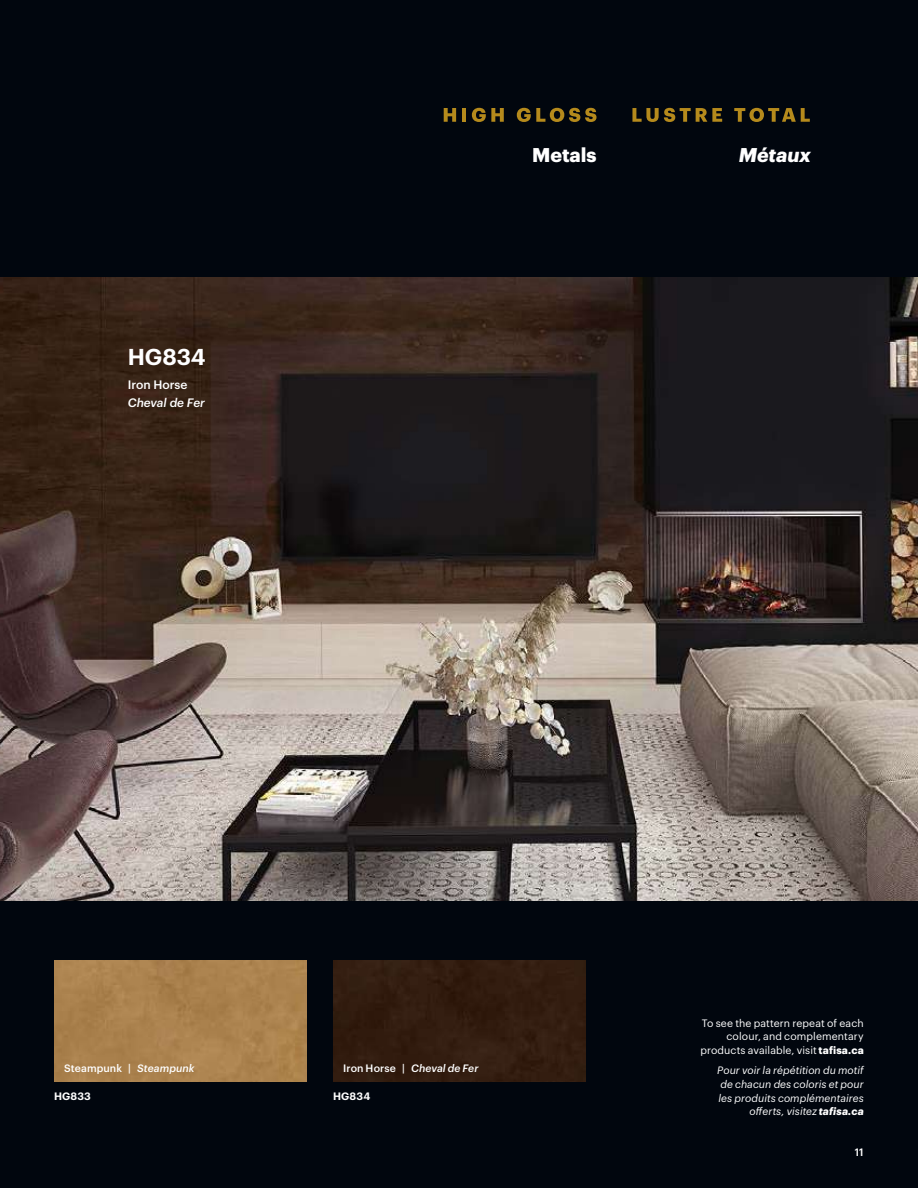
<style>
.page{position:relative;width:918px;height:1188px;background:#01060e}
.page>*{position:absolute;margin:0;border:0;box-sizing:border-box;transform-origin:0 0}
.t1{font:600 22.5px "Graphik";color:#fff}
.t2{font:700 19.5px "Graphik";color:#fff}
.t3{font:italic 700 19.5px "Graphik";color:#fff}
.t4{font:italic 500 12px "Graphik";color:#fff}
.t5{font:500 12px "Graphik";color:#fff}
.t6{font:italic 10.5px/13.6px "Graphik";letter-spacing:.005em;color:#fff;text-align:right}
.t7{font:10.5px/13.6px "Graphik";letter-spacing:.01em;color:#fff;text-align:right}
.t8{font:italic 500 10.5px "Graphik";letter-spacing:.005em;color:#fff}
.t9{font:500 10.5px "Graphik";letter-spacing:.01em;color:#fff}
.t10{font:600 10.5px "Graphik";letter-spacing:.015em;color:#fff}
.s1{font-style:italic}
.s2{font-style:normal}
.s3{font-weight:700}
</style>
<div class="page">
<img style="left:0;top:278px;width:918px;height:623px">
<div style="left:333px;top:960px;width:252px;height:122px;background:#321d10"></div>
<div style="left:54px;top:960px;width:252px;height:122px;background:#ab824e"></div>
<svg style="left:444px;top:108px;width:12px;height:14px"></svg>
<hr style="left:462px;top:108px;width:4px;height:14px;background:#b58a1c">
<svg style="left:472px;top:108px;width:32px;height:14px"></svg>
<svg style="left:517px;top:108px;width:80px;height:14px"></svg>
<svg style="left:632px;top:108px;width:90px;height:14px"></svg>
<svg style="left:734px;top:108px;width:76px;height:14px"></svg>
<h1 class="t1" style="left:128px;top:339px;width:79px">HG834</h1>
<p class="t5" style="left:128px;top:376px;width:61px">Iron Horse</p>
<p class="t4" style="left:128px;top:394px;width:79px">Cheval de Fer</p>
<h2 class="t2" style="left:532px;top:140px;width:66px">Metals</h2>
<h2 class="t3" style="left:739px;top:140px;width:74px">Métaux</h2>
<p class="t9" style="left:64px;top:1060px;width:132px">Steampunk | <span class="s1">Steampunk</span></p>
<p class="t10" style="left:54px;top:1089px;width:38px">HG833</p>
<p class="t8" style="left:343px;top:1060px;width:137px"><span class="s2">Iron Horse |</span> Cheval de Fer</p>
<p class="t10" style="left:333px;top:1089px;width:39px">HG834</p>
<p class="t7" style="left:700px;top:1015px;width:165px">To see the pattern repeat of each colour, and complementary products available, visit <span class="s3">tafisa.ca</span></p>
<p class="t6" style="left:717px;top:1063px;width:148px">Pour voir la répétition du motif de chacun des coloris et pour les produits complémentaires offerts, visitez <span class="s3">tafisa.ca</span></p>
<p class="t9" style="left:855px;top:1144px;width:10px">11</p>
</div>
